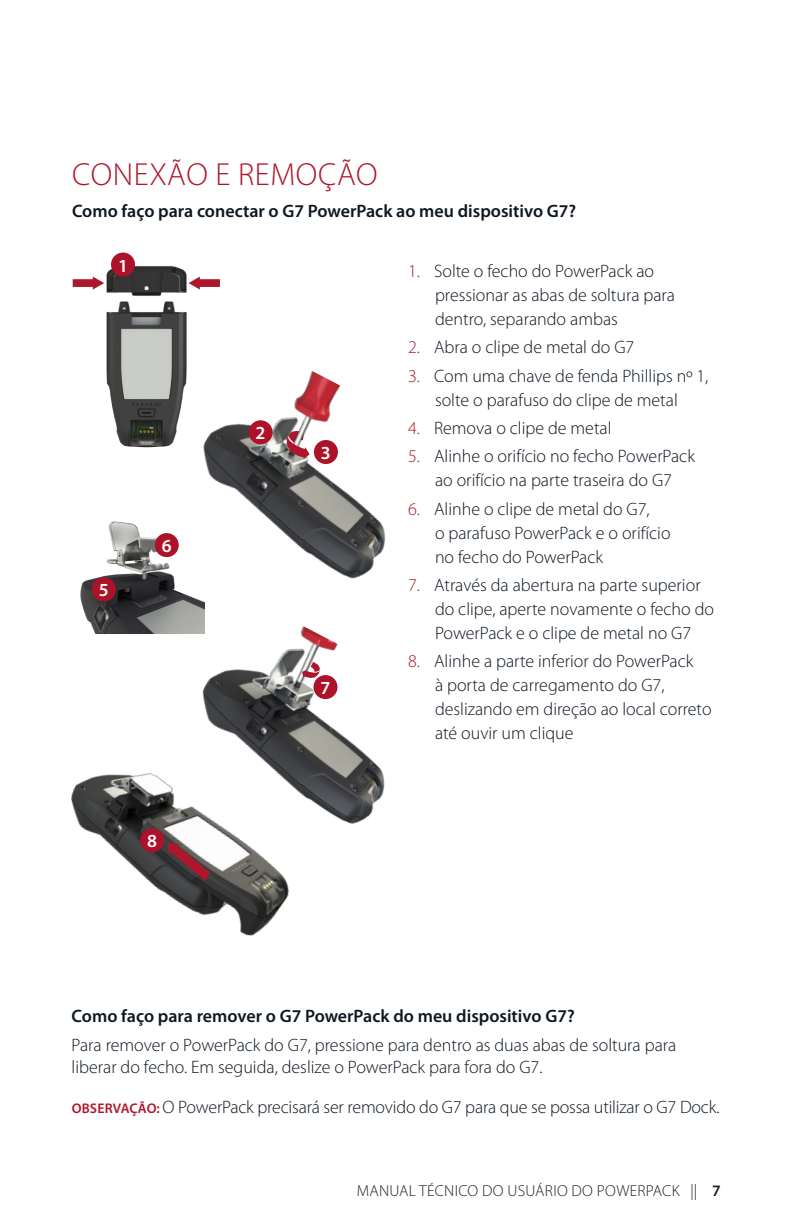
<style>
.page{position:relative;width:792px;height:1224px;background:#fff}
.page>*{position:absolute;margin:0;border:0;box-sizing:border-box;transform-origin:0 0}
.HEADING_-_LIGHT_16_1{font:300 32px "Myriad Pro";letter-spacing:.02em;color:#ae172b}
.SMALL_BODY_COPY_-_LI{font:600 18.6px "Myriad Pro";color:#fff}
.BODY_COPY_-_LIGHT_9{font:300 18px/24px "Myriad Pro";color:#0d1720}
.SUBHEAD_-_SEMIBOLD_9{font:600 18px "Myriad Pro";color:#0d1720}
.t1{font:300 16px "Myriad Pro";letter-spacing:.02em;color:#231f20}
.s1{color:#ae172b}
.s2{font-weight:600;font-size:14px;color:#ae172b}
.s3{font-weight:600}
</style>
<div class="page">
<img style="left:202px;top:626px;width:183px;height:177px">
<svg style="left:302px;top:662px;width:18px;height:17px"></svg>
<img style="left:71px;top:699px;width:303px;height:237px">
<svg style="left:167px;top:843px;width:43px;height:38px"></svg>
<img style="left:92px;top:252px;width:108px;height:195px">
<div style="left:111px;top:253px;width:24px;height:24px;background:#ae1228;border-radius:50%"></div>
<svg style="left:189px;top:277px;width:31px;height:13px"></svg>
<svg style="left:73px;top:277px;width:31px;height:13px"></svg>
<img style="left:136px;top:322px;width:250px;height:257px">
<svg style="left:286px;top:430px;width:24px;height:29px"></svg>
<div style="left:249px;top:420px;width:24px;height:24px;background:#ae1228;border-radius:50%"></div>
<div style="left:314px;top:440px;width:24px;height:24px;background:#ae1228;border-radius:50%"></div>
<img style="left:80px;top:520px;width:125px;height:114px">
<div style="left:92px;top:577px;width:24px;height:24px;background:#ae1228;border-radius:50%"></div>
<div style="left:155px;top:533px;width:24px;height:24px;background:#ae1228;border-radius:50%"></div>
<div style="left:313px;top:675px;width:25px;height:24px;background:#ae1228;border-radius:50%"></div>
<div style="left:140px;top:828px;width:24px;height:24px;background:#ae1228;border-radius:50%"></div>
<p class="HEADING_-_LIGHT_16_1" style="left:72px;top:155px;width:307px">CONEXÃO E REMOÇÃO</p>
<p class="SUBHEAD_-_SEMIBOLD_9" style="left:72px;top:199px;width:506px">Como faço para conectar o G7 PowerPack ao meu dispositivo G7?</p>
<p class="SMALL_BODY_COPY_-_LI" style="left:118px;top:253px;width:11px">1</p>
<p class="SMALL_BODY_COPY_-_LI" style="left:99px;top:578px;width:11px">5</p>
<p class="SMALL_BODY_COPY_-_LI" style="left:162px;top:534px;width:11px">6</p>
<p class="SMALL_BODY_COPY_-_LI" style="left:147px;top:829px;width:11px">8</p>
<p class="SMALL_BODY_COPY_-_LI" style="left:256px;top:421px;width:11px">2</p>
<p class="SMALL_BODY_COPY_-_LI" style="left:321px;top:441px;width:11px">3</p>
<p class="SMALL_BODY_COPY_-_LI" style="left:321px;top:676px;width:11px">7</p>
<p class="BODY_COPY_-_LIGHT_9" style="left:435px;top:259px;width:242px;text-indent:-27px"><span class="s1">1.</span> Solte o fecho do PowerPack ao pressionar as abas de soltura para dentro, separando ambas</p>
<p class="BODY_COPY_-_LIGHT_9" style="left:408px;top:335px;width:228px"><span class="s1">2.</span> Abra o clipe de metal do G7</p>
<p class="BODY_COPY_-_LIGHT_9" style="left:408px;top:363px;width:302px;text-align:center"><span class="s1">3.</span> Com uma chave de fenda Phillips nº 1, solte o parafuso do clipe de metal</p>
<p class="BODY_COPY_-_LIGHT_9" style="left:408px;top:416px;width:205px"><span class="s1">4.</span> Remova o clipe de metal</p>
<p class="BODY_COPY_-_LIGHT_9" style="left:408px;top:444px;width:288px;text-align:center"><span class="s1">5.</span> Alinhe o orifício no fecho PowerPack ao orifício na parte traseira do G7</p>
<p class="BODY_COPY_-_LIGHT_9" style="left:435px;top:496px;width:237px;text-indent:-27px"><span class="s1">6.</span> Alinhe o clipe de metal do G7,<br>o parafuso PowerPack e o orifício no fecho do PowerPack</p>
<p class="BODY_COPY_-_LIGHT_9" style="left:435px;top:573px;width:281px;text-indent:-27px"><span class="s1">7.</span> Através da abertura na parte superior do clipe, aperte novamente o fecho do<br>PowerPack e o clipe de metal no G7</p>
<p class="BODY_COPY_-_LIGHT_9" style="left:435px;top:649px;width:278px;text-indent:-27px"><span class="s1">8.</span> Alinhe a parte inferior do PowerPack<br>à porta de carregamento do G7, deslizando em direção ao local correto até ouvir um clique</p>
<p class="SUBHEAD_-_SEMIBOLD_9" style="left:72px;top:1004px;width:505px">Como faço para remover o G7 PowerPack do meu dispositivo G7?</p>
<p class="BODY_COPY_-_LIGHT_9" style="left:72px;top:1033px;width:606px;line-height:22px">Para remover o PowerPack do G7, pressione para dentro as duas abas de soltura para liberar do fecho. Em seguida, deslize o PowerPack para fora do G7.</p>
<p class="BODY_COPY_-_LIGHT_9" style="left:72px;top:1094px;width:649px"><span class="s2">OBSERVAÇÃO:</span> O PowerPack precisará ser removido do G7 para que se possa utilizar o G7 Dock.</p>
<p class="t1" style="left:357px;top:1181px;width:365px">MANUAL TÉCNICO DO USUÁRIO DO POWERPACK || <span class="s3">7</span></p>
</div>
